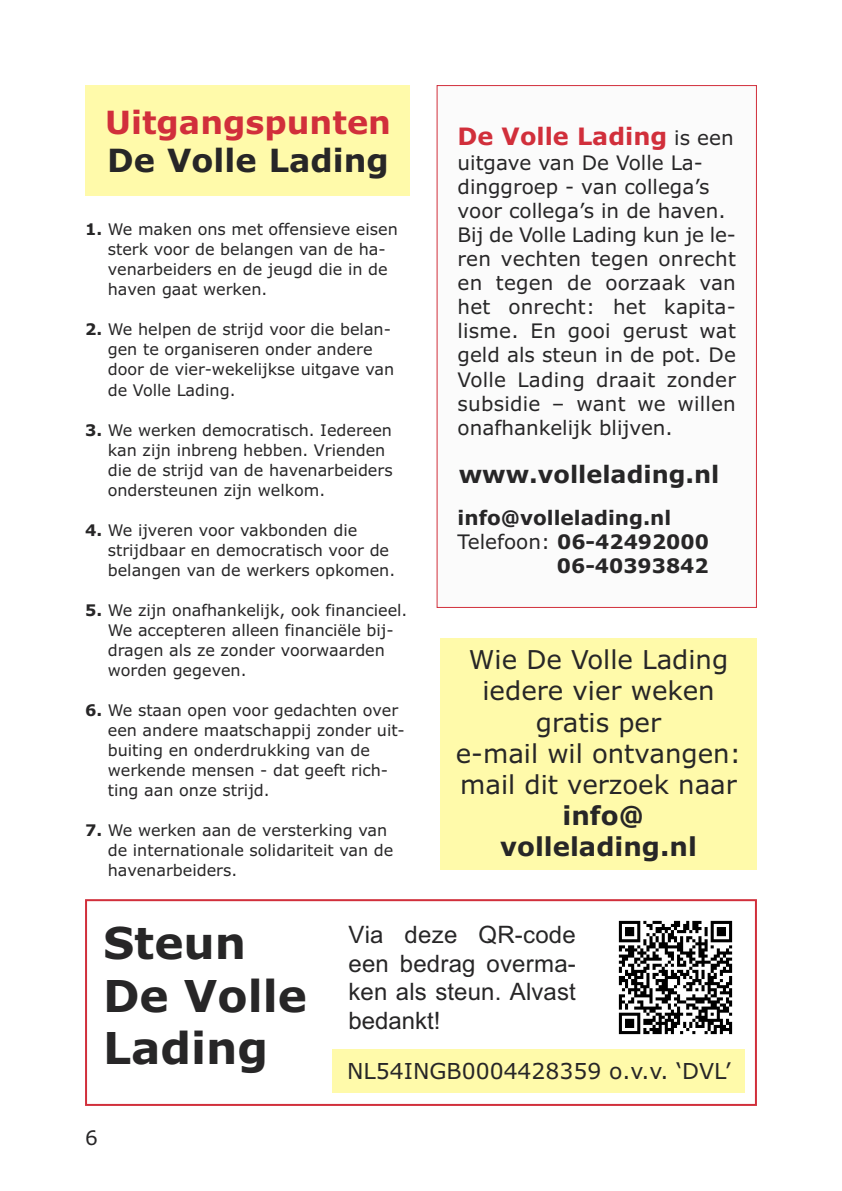
<style>
.page{position:relative;width:842px;height:1191px;background:#fff}
.page>*{position:absolute;margin:0;border:0;box-sizing:border-box;transform-origin:0 0}
.t1{font:700 44px/52.8px "Verdana";color:#272627}
.t2{font:700 32px "Verdana";color:#d12f3b}
.t3{font:700 32px "Verdana";color:#272627}
.t4{font:26px/31.2px "Verdana";color:#272627;text-align:center}
.t5{font:700 26px/31.2px "Verdana";color:#272627;text-align:center}
.t6{font:24px/28.8px "Arial";letter-spacing:.01em;color:#272627;text-align:justify}
.t7{font:700 24px "Verdana";color:#d12f3b}
.t8{font:700 24px "Verdana";color:#272627}
.t9{font:22px "Verdana";color:#272627}
.t10{font:20px/24px "Verdana";color:#272627}
.t11{font:700 20px "Verdana";color:#272627}
.t12{font:16px/20px "Verdana";color:#272627}
.s1{font-weight:700}
.s2{font-weight:400;font-size:20px;color:#272627}
.s3{font-weight:400}
</style>
<div class="page">
<img style="left:618px;top:920px;width:115px;height:115px">
<div style="left:85px;top:899px;width:672px;height:207px;border:2px solid #d12f3b"></div>
<div style="left:333px;top:1049px;width:412px;height:43px;background:#fffaaa"></div>
<div style="left:438px;top:86px;width:318px;height:521px;background:#fbfbfb"></div>
<div style="left:437px;top:85px;width:320px;height:523px;border:1px solid #d12f3b"></div>
<div style="left:440px;top:638px;width:317px;height:231px;background:#fffaaa"></div>
<div style="left:85px;top:85px;width:324px;height:110px;background:#fffaaa"></div>
<h2 class="t2" style="left:105px;top:104px;width:287px">Uitgangspunten</h2>
<h2 class="t3" style="left:107px;top:142px;width:283px">De Volle Lading</h2>
<p class="t12" style="left:108px;top:220px;width:292px;text-indent:-23px"><span class="s1">1.</span> We maken ons met offensieve eisen sterk voor de belangen van de ha&shy;venarbeiders en de jeugd die in de haven gaat werken.</p>
<p class="t12" style="left:108px;top:320px;width:288px;text-indent:-23px"><span class="s1">2.</span> We helpen de strijd voor die belan&shy;gen te organiseren onder andere door de vier-wekelijkse uitgave van de Volle Lading.</p>
<p class="t12" style="left:108px;top:420px;width:286px;text-indent:-23px"><span class="s1">3.</span> We werken democratisch. Iedereen kan zijn inbreng hebben. Vrienden die de strijd van de havenarbeiders ondersteunen zijn welkom.</p>
<p class="t12" style="left:108px;top:520px;width:289px;text-indent:-23px"><span class="s1">4.</span> We ijveren voor vakbonden die strijdbaar en democratisch voor de belangen van de werkers opkomen.</p>
<p class="t12" style="left:108px;top:600px;width:301px;text-indent:-23px"><span class="s1">5.</span> We zijn onafhankelijk, ook financieel.<br>We accepteren alleen financiële bij&shy;dragen als ze zonder voorwaarden worden gegeven.</p>
<p class="t12" style="left:108px;top:700px;width:298px;text-indent:-23px"><span class="s1">6.</span> We staan open voor gedachten over een andere maatschappij zonder uit&shy;buiting en onderdrukking van de werkende mensen - dat geeft rich&shy;ting aan onze strijd.</p>
<p class="t12" style="left:108px;top:820px;width:287px;text-indent:-23px"><span class="s1">7.</span> We werken aan de versterking van de internationale solidariteit van de havenarbeiders.</p>
<h3 class="t7" style="left:458px;top:122px;width:278px">De Volle Lading <span class="s2">is een</span></h3>
<p class="t10" style="left:458px;top:151px;width:280px">uitgave van De Volle La&shy;dinggroep - van collega’s voor collega’s in de haven.<br>Bij de Volle Lading kun je le&shy;ren vechten tegen onrecht en tegen de oorzaak van het onrecht: het kapita&shy;lisme. En gooi gerust wat geld als steun in de pot. De<br>Volle Lading draait zonder subsidie – want we willen onafhankelijk blijven.</p>
<h3 class="t8" style="left:459px;top:461px;width:262px">www.vollelading.nl</h3>
<p class="t11" style="left:458px;top:506px;width:215px">info@vollelading.nl</p>
<p class="t11" style="left:458px;top:530px;width:253px"><span class="s3">Telefoon:</span> 06-42492000</p>
<p class="t11" style="left:557px;top:554px;width:153px">06-40393842</p>
<h3 class="t4" style="left:456px;top:644px;width:287px">Wie De Volle Lading iedere vier weken gratis per<br>e-mail wil ontvangen: mail dit verzoek naar</h3>
<h3 class="t5" style="left:500px;top:800px;width:198px">info@ vollelading.nl</h3>
<h1 class="t1" style="left:103px;top:917px;width:205px">Steun<br>De Volle<br>Lading</h1>
<p class="t10" style="left:85px;top:1125px;width:14px">6</p>
<h3 class="t6" style="left:348px;top:920px;width:229px">Via deze QR-code een bedrag overma&shy;ken als steun. Alvast bedankt!</h3>
<h3 class="t9" style="left:347px;top:1058px;width:385px">NL54INGB0004428359 o.v.v. ‘DVL’</h3>
</div>
